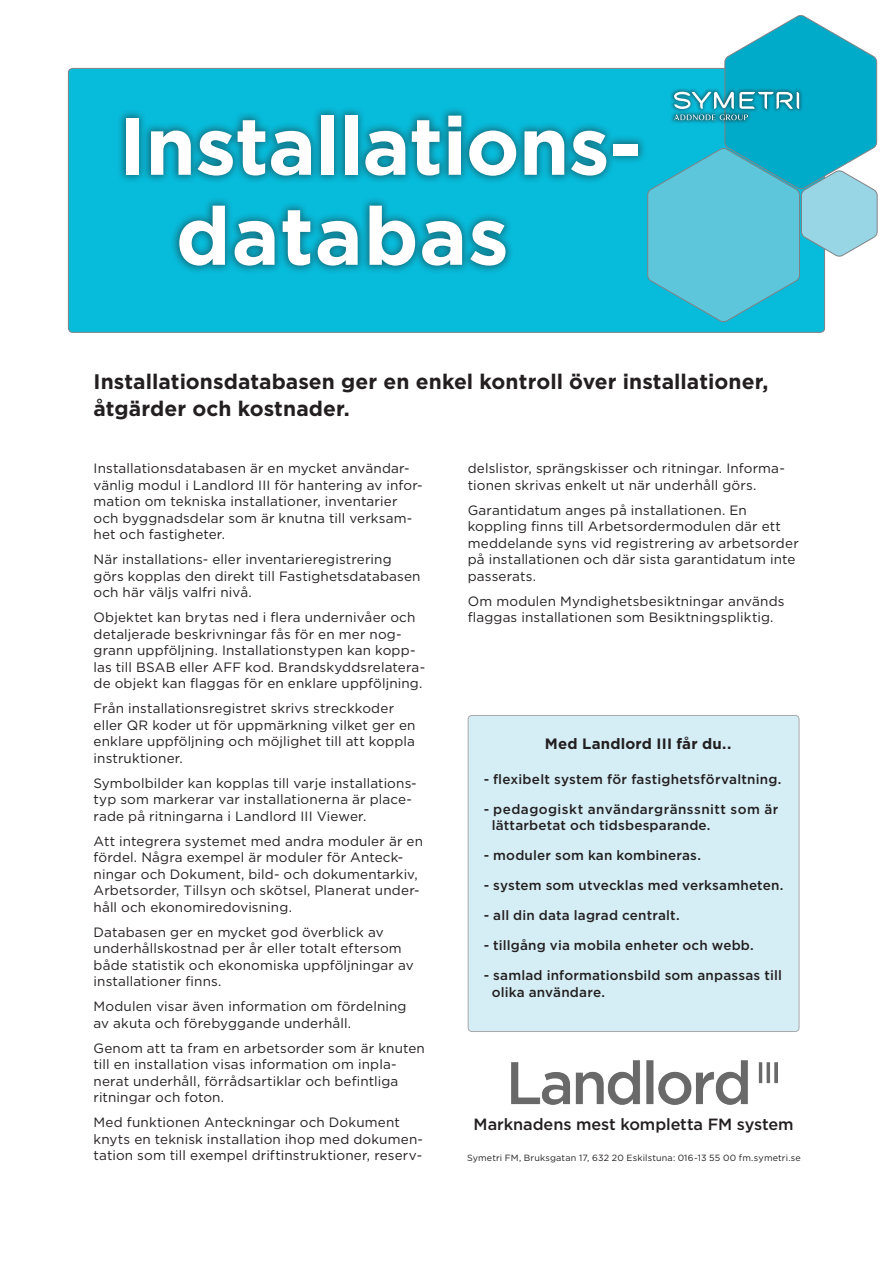
<style>
.page{position:relative;width:893px;height:1263px;background:#fff}
.page>*{position:absolute;margin:0;border:0;box-sizing:border-box;transform-origin:0 0}
.t1{font:700 81px "Gotham";letter-spacing:-.005em;color:#fff}
.Brödtext_ny{font:700 21px/27px "Gotham";color:#231f20}
.t2{font:500 16.2px "Gotham";letter-spacing:-.005em;color:#231f20}
.t3{font:700 15px "Gotham";letter-spacing:.01em;color:#231f20}
.Brödtext_ny-2{font:13.5px/16.5px "Gotham";letter-spacing:.01em;color:#231f20}
.t4{font:500 13.5px/16.5px "Gotham";letter-spacing:.015em;color:#231f20}
.t5{font:9px "Gotham";letter-spacing:.02em;color:#231f20}
</style>
<div class="page">
<img style="left:511px;top:1061px;width:267px;height:44px">
<div style="left:468px;top:715px;width:331px;height:316px;background:#d5eef5;border-radius:4px"></div>
<div style="left:468px;top:715px;width:331px;height:317px;border:1px solid #a8a9ad;border-radius:4px"></div>
<div style="left:68px;top:68px;width:757px;height:264px;background:#07bbda;border-radius:4px"></div>
<svg style="left:647px;top:15px;width:230px;height:307px"></svg>
<div style="left:117px;top:106px;width:530px;height:168px;background:#231f20;opacity:.5"></div>
<p class="t1" style="left:119px;top:99px;width:524px">Installations-</p>
<p class="t1" style="left:176px;top:189px;width:335px">databas</p>
<p class="Brödtext_ny" style="left:94px;top:368px;width:676px">Installationsdatabasen ger en enkel kontroll över installationer, åtgärder och kostnader.</p>
<p class="Brödtext_ny-2" style="left:94px;top:460px;width:331px">Installationsdatabasen är en mycket användar&shy;vänlig modul i Landlord III för hantering av infor&shy;mation om tekniska installationer, inventarier och byggnadsdelar som är knutna till verksam&shy;het och fastigheter.</p>
<p class="Brödtext_ny-2" style="left:94px;top:551px;width:329px">När installations- eller inventarieregistrering görs kopplas den direkt till Fastighetsdatabasen och här väljs valfri nivå.</p>
<p class="Brödtext_ny-2" style="left:94px;top:609px;width:333px">Objektet kan brytas ned i flera undernivåer och detaljerade beskrivningar fås för en mer nog&shy;grann uppföljning. Installationstypen kan kopp&shy;las till BSAB eller AFF kod. Brandskyddsrelatera&shy;de objekt kan flaggas för en enklare uppföljning.</p>
<p class="Brödtext_ny-2" style="left:94px;top:700px;width:323px">Från installationsregistret skrivs streckkoder eller QR koder ut för uppmärkning vilket ger en enklare uppföljning och möjlighet till att koppla instruktioner.</p>
<p class="Brödtext_ny-2" style="left:94px;top:774px;width:325px">Symbolbilder kan kopplas till varje installations&shy;typ som markerar var installationerna är place&shy;rade på ritningarna i Landlord III Viewer.</p>
<p class="Brödtext_ny-2" style="left:94px;top:832px;width:331px">Att integrera systemet med andra moduler är en fördel. Några exempel är moduler för Anteck&shy;ningar och Dokument, bild- och dokumentarkiv, Arbetsorder, Tillsyn och skötsel, Planerat under&shy;håll och ekonomiredovisning.</p>
<p class="Brödtext_ny-2" style="left:94px;top:923px;width:322px">Databasen ger en mycket god överblick av underhållskostnad per år eller totalt eftersom både statistik och ekonomiska uppföljningar av installationer finns.</p>
<p class="Brödtext_ny-2" style="left:94px;top:998px;width:315px">Modulen visar även information om fördelning av akuta och förebyggande underhåll.</p>
<p class="Brödtext_ny-2" style="left:94px;top:1039px;width:333px">Genom att ta fram en arbetsorder som är knuten till en installation visas information om inpla&shy;nerat underhåll, förrådsartiklar och befintliga ritningar och foton.</p>
<p class="Brödtext_ny-2" style="left:94px;top:1114px;width:331px">Med funktionen Anteckningar och Dokument knyts en teknisk installation ihop med dokumen&shy;tation som till exempel driftinstruktioner, reserv-</p>
<p class="Brödtext_ny-2" style="left:468px;top:460px;width:319px">delslistor, sprängskisser och ritningar. Informa&shy;tionen skrivas enkelt ut när underhåll görs.</p>
<p class="Brödtext_ny-2" style="left:468px;top:501px;width:333px">Garantidatum anges på installationen. En koppling finns till Arbetsordermodulen där ett meddelande syns vid registrering av arbetsorder på installationen och där sista garantidatum inte passerats.</p>
<p class="Brödtext_ny-2" style="left:468px;top:592px;width:318px">Om modulen Myndighetsbesiktningar används flaggas installationen som Besiktningspliktig.</p>
<p class="t3" style="left:545px;top:735px;width:188px">Med Landlord III får du..</p>
<p class="t4" style="left:484px;top:770px;width:299px">- flexibelt system för fastighetsförvaltning.</p>
<p class="t4" style="left:492px;top:800px;width:288px;text-indent:-8px">- pedagogiskt användargränssnitt som är lättarbetat och tidsbesparande.</p>
<p class="t4" style="left:484px;top:847px;width:219px">- moduler som kan kombineras.</p>
<p class="t4" style="left:484px;top:877px;width:301px">- system som utvecklas med verksamheten.</p>
<p class="t4" style="left:484px;top:907px;width:198px">- all din data lagrad centralt.</p>
<p class="t4" style="left:484px;top:937px;width:272px">- tillgång via mobila enheter och webb.</p>
<p class="t4" style="left:492px;top:967px;width:292px;text-indent:-8px">- samlad informationsbild som anpassas till olika användare.</p>
<p class="t2" style="left:473px;top:1115px;width:322px">Marknadens mest kompletta FM system</p>
<p class="t5" style="left:467px;top:1153px;width:335px">Symetri FM, Bruksgatan 17, 632 20 Eskilstuna: 016-13 55 00 fm.symetri.se</p>
</div>
